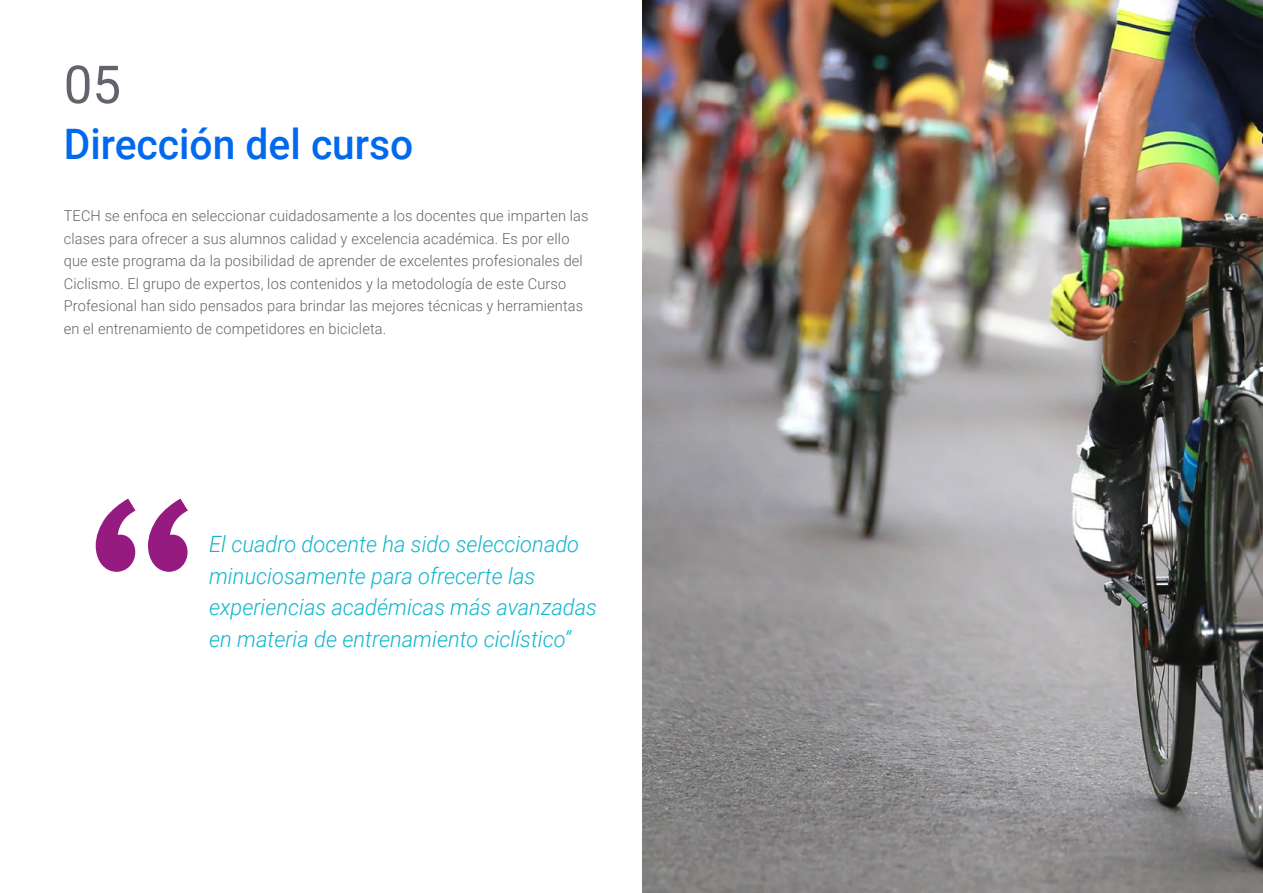
<style>
.page{position:relative;width:1263px;height:893px;background:#fff}
.page>*{position:absolute;margin:0;border:0;box-sizing:border-box;transform-origin:0 0}
.t1{font:52.5px "Roboto";color:#61646a}
.t2{font:500 42px "Roboto";color:#0169ee}
.t3{font:italic 300 22.5px/31.5px "Roboto";color:#0fb6cf}
.t4{font:300 15px/22.5px "Roboto";letter-spacing:.01em;color:#61646a}
</style>
<div class="page">
<img style="left:642px;top:0;width:621px;height:893px">
<svg style="left:96px;top:499px;width:92px;height:73px"></svg>
<h1 class="t1" style="left:64px;top:48px;width:59px">05</h1>
<h2 class="t2" style="left:64px;top:115px;width:351px">Dirección del curso</h2>
<p class="t4" style="left:64px;top:204px;width:526px">TECH se enfoca en seleccionar cuidadosamente a los docentes que imparten las clases para ofrecer a sus alumnos calidad y excelencia académica. Es por ello que este programa da la posibilidad de aprender de excelentes profesionales del Ciclismo. El grupo de expertos, los contenidos y la metodología de este Curso Profesional han sido pensados para brindar las mejores técnicas y herramientas en el entrenamiento de competidores en bicicleta.</p>
<h3 class="t3" style="left:209px;top:527px;width:389px">El cuadro docente ha sido seleccionado minuciosamente para ofrecerte las experiencias académicas más avanzadas en materia de entrenamiento ciclístico”</h3>
</div>
